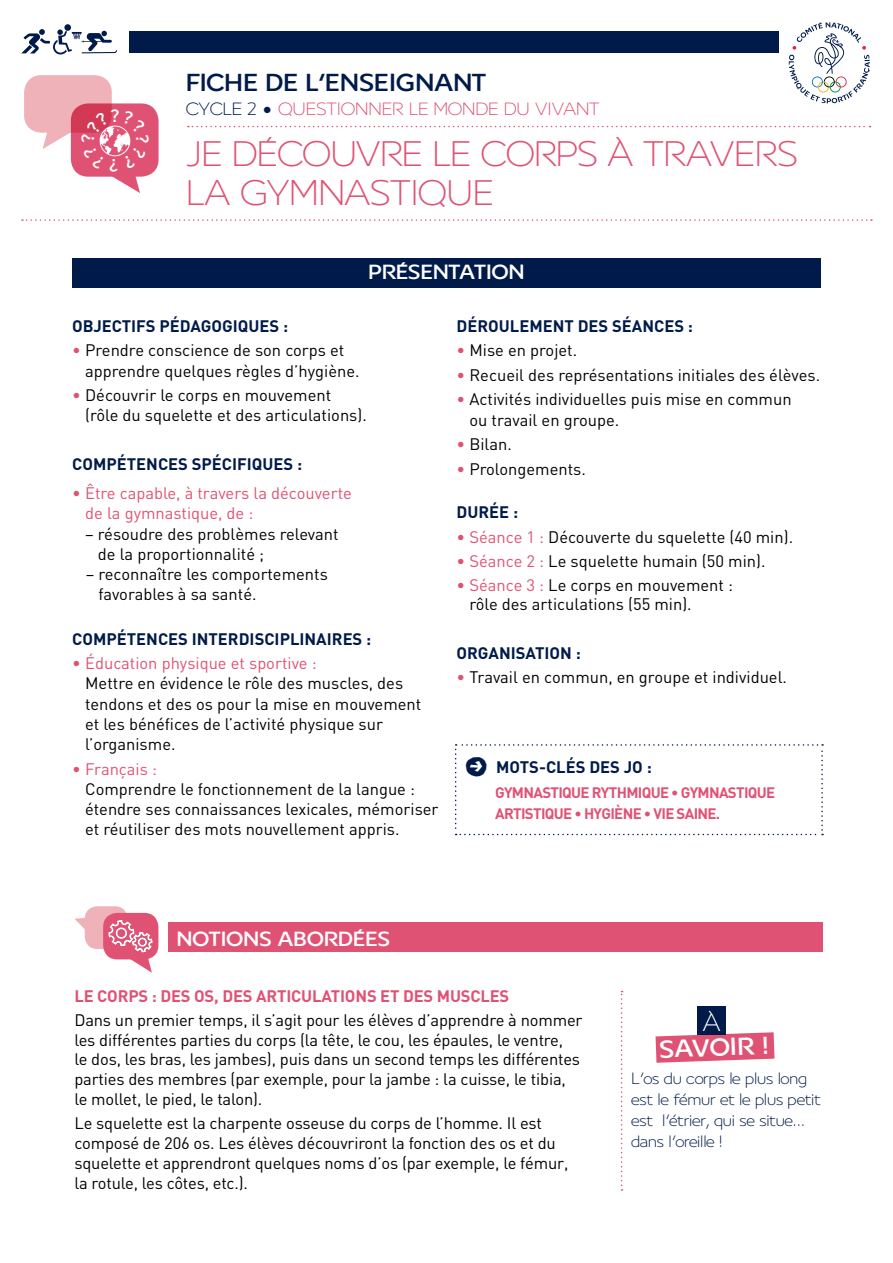
<style>
.page{position:relative;width:893px;height:1263px;background:#fff}
.page>*{position:absolute;margin:0;border:0;box-sizing:border-box;transform-origin:0 0}
.t1{font:300 39px/39px "Franceolympique";letter-spacing:-.02em;color:#e05274}
.t2{font:500 27px "Franceolympique";letter-spacing:-.01em;color:#001b4a}
.t3{font:500 27px "Franceolympique";color:#fff}
.t4{font:300 27px "Franceolympique";color:#fff}
.t5{font:500 22.5px "Franceolympique";letter-spacing:-.01em;color:#fff}
.t6{font:300 19.5px "Franceolympique";letter-spacing:-.01em;color:#e05274}
.t7{font:500 19.5px "Franceolympique";color:#fff}
.t8{font:300 18px/21px "Franceolympique";letter-spacing:-.01em;color:#001b4a}
.t9{font:16.5px/20.2px "DIN";color:#000}
.t10{font:700 16.5px "DIN";color:#001b4a}
.t11{font:16.5px/20.2px "DIN";color:#e05274}
.t12{font:700 16.5px "DIN";letter-spacing:-.01em;color:#e05274}
.t13{font:700 15px/21px "DIN";letter-spacing:-.045em;color:#e05274}
.s1{color:#001b4a}
.s2{color:#e05274}
.s3{font-family:"Ale Signs Black LL";font-weight:400;font-size:36px}
</style>
<div class="page">
<div style="left:64px;top:24px;width:7px;height:7px;background:#001b4a;border-radius:50%"></div>
<svg style="left:21px;top:29px;width:96px;height:26px"></svg>
<div style="left:129px;top:31px;width:649px;height:22px;background:#001b4a"></div>
<svg style="left:789px;top:22px;width:81px;height:81px"></svg>
<div style="left:85px;top:906px;width:43px;height:43px;background:#f0b2b9;border-radius:13px"></div>
<svg style="left:74px;top:917px;width:11px;height:19px"></svg>
<svg style="left:188px;top:126px;width:682px;height:1px"></svg>
<svg style="left:22px;top:219px;width:850px;height:2px"></svg>
<div style="left:168px;top:922px;width:655px;height:30px;background:#e05274"></div>
<div style="left:72px;top:258px;width:749px;height:29px;background:#001b4a"></div>
<div style="left:103px;top:913px;width:55px;height:46px;background:#e05274;border-radius:14px"></div>
<svg style="left:108px;top:920px;width:45px;height:53px"></svg>
<svg style="left:455px;top:744px;width:368px;height:91px"></svg>
<svg style="left:621px;top:991px;width:2px;height:200px"></svg>
<svg style="left:656px;top:1032px;width:118px;height:31px;background:#e46986"></svg>
<div style="left:697px;top:1007px;width:29px;height:28px;background:#001b4a"></div>
<div style="left:24px;top:75px;width:88px;height:58px;background:#f0b2b9;border-radius:17px"></div>
<svg style="left:71px;top:103px;width:88px;height:74px"></svg>
<svg style="left:43px;top:110px;width:103px;height:83px"></svg>
<p class="t7" style="left:110px;top:104px;width:11px">?</p>
<p class="t7" style="left:76px;top:143px;width:11px;rotate:-90deg">?</p>
<p class="t7" style="left:154px;top:134px;width:11px;rotate:90deg">?</p>
<p class="t7" style="left:119px;top:177px;width:11px;rotate:-180deg">?</p>
<h2 class="t2" style="left:186px;top:66px;width:302px">FICHE DE L’ENSEIGNANT</h2>
<p class="t6" style="left:186px;top:97px;width:415px"><span class="s1">CYCLE 2 •</span> QUESTIONNER LE MONDE DU VIVANT</p>
<h1 class="t1" style="left:186px;top:133px;width:614px">JE DÉCOUVRE LE CORPS À TRAVERS<br>LA GYMNASTIQUE</h1>
<h3 class="t5" style="left:368px;top:258px;width:158px">PRÉSENTATION</h3>
<p class="t10" style="left:72px;top:315px;width:217px">OBJECTIFS PÉDAGOGIQUES :</p>
<p class="t9" style="left:85px;top:340px;width:276px;text-indent:-13px"><span class="s2">•</span> Prendre conscience de son corps et apprendre quelques règles d’hygiène.</p>
<p class="t9" style="left:85px;top:385px;width:283px;text-indent:-13px"><span class="s2">•</span> Découvrir le corps en mouvement (rôle du squelette et des articulations).</p>
<p class="t10" style="left:72px;top:454px;width:231px">COMPÉTENCES SPÉCIFIQUES :</p>
<p class="t11" style="left:85px;top:483px;width:268px;text-indent:-13px">• Être capable, à travers la découverte de la gymnastique, de :</p>
<p class="t9" style="left:98px;top:523px;width:242px;text-indent:-13px">– résoudre des problèmes relevant de la proportionnalité ;</p>
<p class="t9" style="left:99px;top:564px;width:231px;text-indent:-13px">– reconnaître les comportements favorables à sa santé.</p>
<p class="t10" style="left:72px;top:628px;width:301px">COMPÉTENCES INTERDISCIPLINAIRES :</p>
<p class="t11" style="left:72px;top:653px;width:246px">• Éducation physique et sportive :</p>
<p class="t9" style="left:85px;top:673px;width:338px">Mettre en évidence le rôle des muscles, des tendons et des os pour la mise en mouvement et les bénéfices de l’activité physique sur l’organisme.</p>
<p class="t11" style="left:72px;top:758px;width:86px">• Français :</p>
<p class="t9" style="left:85px;top:778px;width:355px">Comprendre le fonctionnement de la langue : étendre ses connaissances lexicales, mémoriser et réutiliser des mots nouvellement appris.</p>
<p class="t10" style="left:457px;top:315px;width:238px">DÉROULEMENT DES SÉANCES :</p>
<p class="t9" style="left:457px;top:340px;width:122px"><span class="s2">•</span> Mise en projet.</p>
<p class="t9" style="left:457px;top:364px;width:365px"><span class="s2">•</span> Recueil des représentations initiales des élèves.</p>
<p class="t9" style="left:469px;top:389px;width:324px;text-indent:-13px"><span class="s2">•</span> Activités individuelles puis mise en commun ou travail en groupe.</p>
<p class="t9" style="left:457px;top:434px;width:57px"><span class="s2">•</span> Bilan.</p>
<p class="t9" style="left:457px;top:458px;width:131px"><span class="s2">•</span> Prolongements.</p>
<p class="t10" style="left:457px;top:502px;width:63px">DURÉE :</p>
<p class="t9" style="left:457px;top:526px;width:338px"><span class="s2">• Séance 1 :</span> Découverte du squelette (40 min).</p>
<p class="t9" style="left:457px;top:550px;width:310px"><span class="s2">• Séance 2 :</span> Le squelette humain (50 min).</p>
<p class="t9" style="left:469px;top:574px;width:265px;line-height:19.8px;text-indent:-13px"><span class="s2">• Séance 3 :</span> Le corps en mouvement : rôle des articulations (55 min).</p>
<p class="t10" style="left:457px;top:642px;width:126px">ORGANISATION :</p>
<p class="t9" style="left:457px;top:666px;width:332px"><span class="s2">•</span> Travail en commun, en groupe et individuel.</p>
<p class="t10" style="left:464px;top:756px;width:189px"><span class="s3">i</span> MOTS-CLÉS DES JO :</p>
<p class="t13" style="left:495px;top:781px;width:282px">GYMNASTIQUE RYTHMIQUE • GYMNASTIQUE<br>ARTISTIQUE • HYGIÈNE • VIE SAINE.</p>
<h3 class="t5" style="left:176px;top:925px;width:215px">NOTIONS ABORDÉES</h3>
<p class="t12" style="left:74px;top:985px;width:436px">LE CORPS : DES OS, DES ARTICULATIONS ET DES MUSCLES</p>
<p class="t9" style="left:74px;top:1010px;width:510px;line-height:19.8px">Dans un premier temps, il s’agit pour les élèves d’apprendre à nommer les différentes parties du corps (la tête, le cou, les épaules, le ventre,<br>le dos, les bras, les jambes), puis dans un second temps les différentes parties des membres (par exemple, pour la jambe : la cuisse, le tibia, le mollet, le pied, le talon).</p>
<p class="t9" style="left:74px;top:1113px;width:495px;line-height:19.8px">Le squelette est la charpente osseuse du corps de l’homme. Il est composé de 206 os. Les élèves découvriront la fonction des os et du squelette et apprendront quelques noms d’os (par exemple, le fémur, la rotule, les côtes, etc.).</p>
<h2 class="t4" style="left:702px;top:1006px;width:20px">À</h2>
<h2 class="t3" style="left:659px;top:1033px;width:111px;rotate:-2deg">SAVOIR !</h2>
<p class="t8" style="left:631px;top:1068px;width:191px">L’os du corps le plus long est le fémur et le plus petit est l’étrier, qui se situe… dans l’oreille !</p>
</div>
